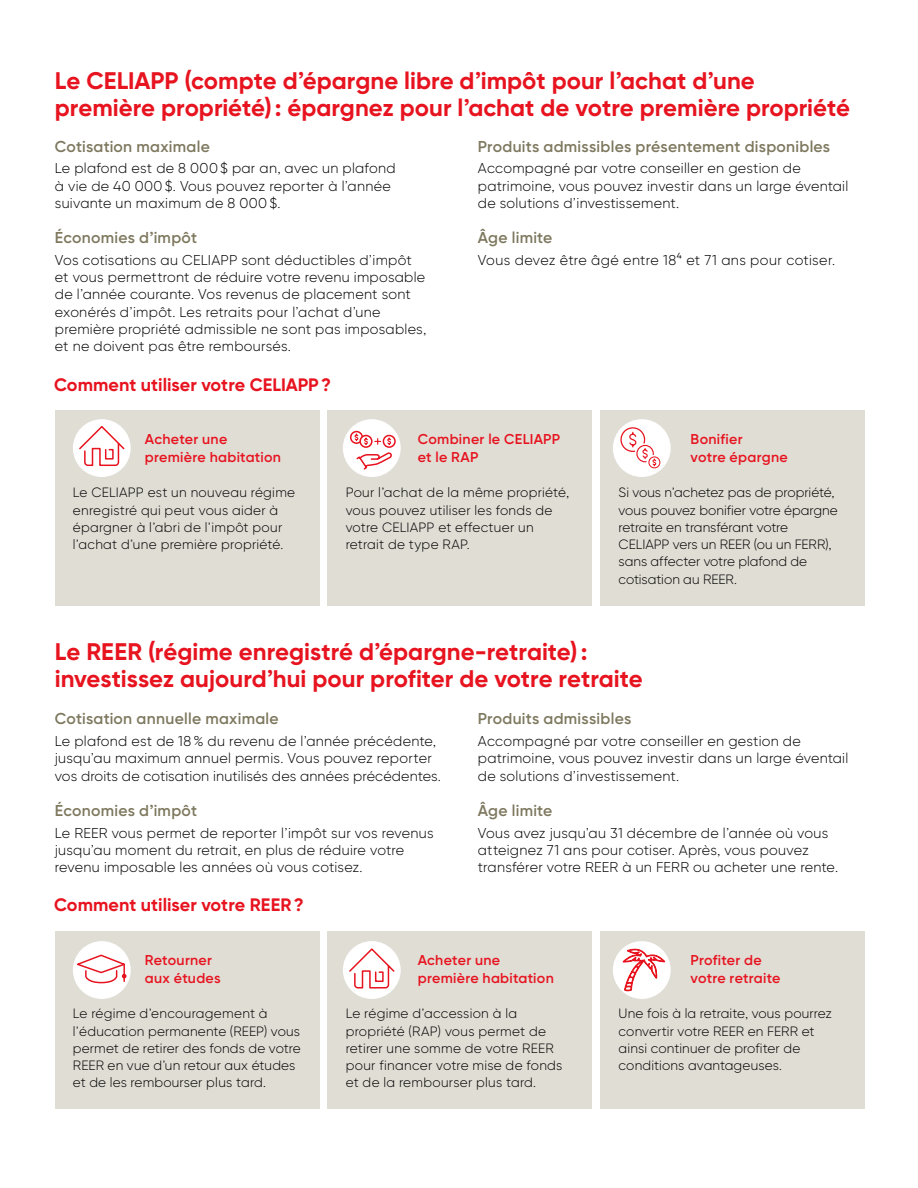
<style>
.page{position:relative;width:918px;height:1188px;background:#fff}
.page>*{position:absolute;margin:0;border:0;box-sizing:border-box;transform-origin:0 0}
.t1{font:700 24px/27px "Gilroy BN";color:#e7131f}
.t2{font:700 18px "Gilroy BN";color:#e7131f}
.t3{font:600 15.75px "Gilroy BN";letter-spacing:.015em;color:#7d785e}
.t4{font:300 14.25px/17.2px "Gilroy BN";letter-spacing:.015em;color:#000}
.t5{font:600 14.25px/18px "Gilroy BN";letter-spacing:.02em;color:#e7131f}
.t6{font:300 13.5px/17.2px "Gilroy BN";letter-spacing:.01em;color:#000}
</style>
<div class="page">
<div style="left:55px;top:410px;width:264px;height:195px;background:#e0ddd5"></div>
<div style="left:328px;top:410px;width:264px;height:195px;background:#e0ddd5"></div>
<div style="left:601px;top:410px;width:264px;height:195px;background:#e0ddd5"></div>
<div style="left:73px;top:419px;width:58px;height:58px;background:#fff;border-radius:50%"></div>
<svg style="left:79px;top:425px;width:46px;height:42px"></svg>
<div style="left:343px;top:419px;width:58px;height:58px;background:#fff;border-radius:50%"></div>
<svg style="left:375px;top:439px;width:6px;height:5px"></svg>
<svg style="left:356px;top:453px;width:37px;height:17px"></svg>
<svg style="left:387px;top:438px;width:5px;height:7px"></svg>
<div style="left:383px;top:435px;width:13px;height:13px;border:2px solid #e7131f;border-radius:50%"></div>
<div style="left:359px;top:435px;width:14px;height:13px;border:2px solid #e7131f;border-radius:50%"></div>
<svg style="left:350px;top:430px;width:19px;height:16px"></svg>
<div style="left:613px;top:419px;width:58px;height:58px;background:#fff;border-radius:50%"></div>
<div style="left:648px;top:456px;width:12px;height:12px;border:1px solid #e7131f;border-radius:50%"></div>
<svg style="left:620px;top:427px;width:37px;height:40px"></svg>
<div style="left:55px;top:931px;width:264px;height:178px;background:#e0ddd5"></div>
<div style="left:328px;top:931px;width:264px;height:178px;background:#e0ddd5"></div>
<div style="left:601px;top:931px;width:264px;height:178px;background:#e0ddd5"></div>
<div style="left:73px;top:941px;width:58px;height:58px;background:#fff;border-radius:50%"></div>
<svg style="left:77px;top:954px;width:51px;height:30px"></svg>
<div style="left:343px;top:941px;width:58px;height:58px;background:#fff;border-radius:50%"></div>
<svg style="left:349px;top:947px;width:46px;height:42px"></svg>
<div style="left:613px;top:941px;width:58px;height:58px;background:#fff;border-radius:50%"></div>
<svg style="left:622px;top:941px;width:43px;height:58px"></svg>
<h1 class="t1" style="left:55px;top:67px;width:797px">Le CELIAPP (compte d’épargne libre d’impôt pour l’achat d’une première propriété): épargnez pour l’achat de votre première propriété</h1>
<p class="t3" style="left:55px;top:136px;width:156px">Cotisation maximale</p>
<p class="t4" style="left:55px;top:160px;width:342px">Le plafond est de 8 000$ par an, avec un plafond à vie de 40 000$. Vous pouvez reporter à l’année suivante un maximum de 8 000$.</p>
<p class="t3" style="left:55px;top:228px;width:144px">Économies d’impôt</p>
<p class="t4" style="left:55px;top:251px;width:373px">Vos cotisations au CELIAPP sont déductibles d’impôt et vous permettront de réduire votre revenu imposable de l’année courante. Vos revenus de placement sont exonérés d’impôt. Les retraits pour l’achat d’une première propriété admissible ne sont pas imposables, et ne doivent pas être remboursés.</p>
<p class="t3" style="left:478px;top:136px;width:354px">Produits admissibles présentement disponibles</p>
<p class="t4" style="left:478px;top:160px;width:372px">Accompagné par votre conseiller en gestion de patrimoine, vous pouvez investir dans un large éventail de solutions d’investissement.</p>
<p class="t3" style="left:478px;top:228px;width:76px">Âge limite</p>
<p class="t4" style="left:478px;top:251px;width:359px">Vous devez être âgé entre 184 et 71 ans pour cotiser.</p>
<p class="t2" style="left:54px;top:373px;width:279px">Comment utiliser votre CELIAPP?</p>
<p class="t5" style="left:145px;top:430px;width:138px">Acheter une première habitation</p>
<p class="t6" style="left:73px;top:484px;width:224px">Le CELIAPP est un nouveau régime enregistré qui peut vous aider à épargner à l’abri de l’impôt pour l’achat d’une première propriété.</p>
<p class="t5" style="left:418px;top:430px;width:144px">Combiner le CELIAPP et le RAP</p>
<p class="t6" style="left:346px;top:484px;width:225px">Pour l’achat de la même propriété, vous pouvez utiliser les fonds de votre CELIAPP et effectuer un retrait de type RAP.</p>
<p class="t5" style="left:691px;top:430px;width:99px">Bonifier<br>votre épargne</p>
<p class="t6" style="left:619px;top:484px;width:221px">Si vous n’achetez pas de propriété, vous pouvez bonifier votre épargne retraite en transférant votre<br>CELIAPP vers un REER (ou un FERR), sans affecter votre plafond de cotisation au REER.</p>
<h1 class="t1" style="left:55px;top:638px;width:589px">Le REER (régime enregistré d’épargne-retraite): investissez aujourd’hui pour profiter de votre retraite</h1>
<p class="t3" style="left:55px;top:709px;width:225px">Cotisation annuelle maximale</p>
<p class="t4" style="left:55px;top:732px;width:388px">Le plafond est de 18 % du revenu de l’année précédente, jusqu’au maximum annuel permis. Vous pouvez reporter vos droits de cotisation inutilisés des années précédentes.</p>
<p class="t3" style="left:55px;top:801px;width:144px">Économies d’impôt</p>
<p class="t4" style="left:55px;top:824px;width:380px">Le REER vous permet de reporter l’impôt sur vos revenus jusqu’au moment du retrait, en plus de réduire votre revenu imposable les années où vous cotisez.</p>
<p class="t3" style="left:478px;top:709px;width:155px">Produits admissibles</p>
<p class="t4" style="left:478px;top:732px;width:372px">Accompagné par votre conseiller en gestion de patrimoine, vous pouvez investir dans un large éventail de solutions d’investissement.</p>
<p class="t3" style="left:478px;top:801px;width:76px">Âge limite</p>
<p class="t4" style="left:478px;top:824px;width:362px">Vous avez jusqu’au 31 décembre de l’année où vous atteignez 71 ans pour cotiser. Après, vous pouvez transférer votre REER à un FERR ou acheter une rente.</p>
<p class="t2" style="left:54px;top:893px;width:251px">Comment utiliser votre REER?</p>
<p class="t5" style="left:145px;top:951px;width:77px">Retourner aux études</p>
<p class="t6" style="left:73px;top:1005px;width:229px">Le régime d’encouragement à l’éducation permanente (REEP) vous permet de retirer des fonds de votre<br>REER en vue d’un retour aux études et de les rembourser plus tard.</p>
<p class="t5" style="left:418px;top:951px;width:138px">Acheter une première habitation</p>
<p class="t6" style="left:346px;top:1005px;width:218px">Le régime d’accession à la propriété (RAP) vous permet de retirer une somme de votre REER pour financer votre mise de fonds et de la rembourser plus tard.</p>
<p class="t5" style="left:691px;top:951px;width:91px">Profiter de votre retraite</p>
<p class="t6" style="left:619px;top:1005px;width:215px">Une fois à la retraite, vous pourrez convertir votre REER en FERR et ainsi continuer de profiter de conditions avantageuses.</p>
</div>
